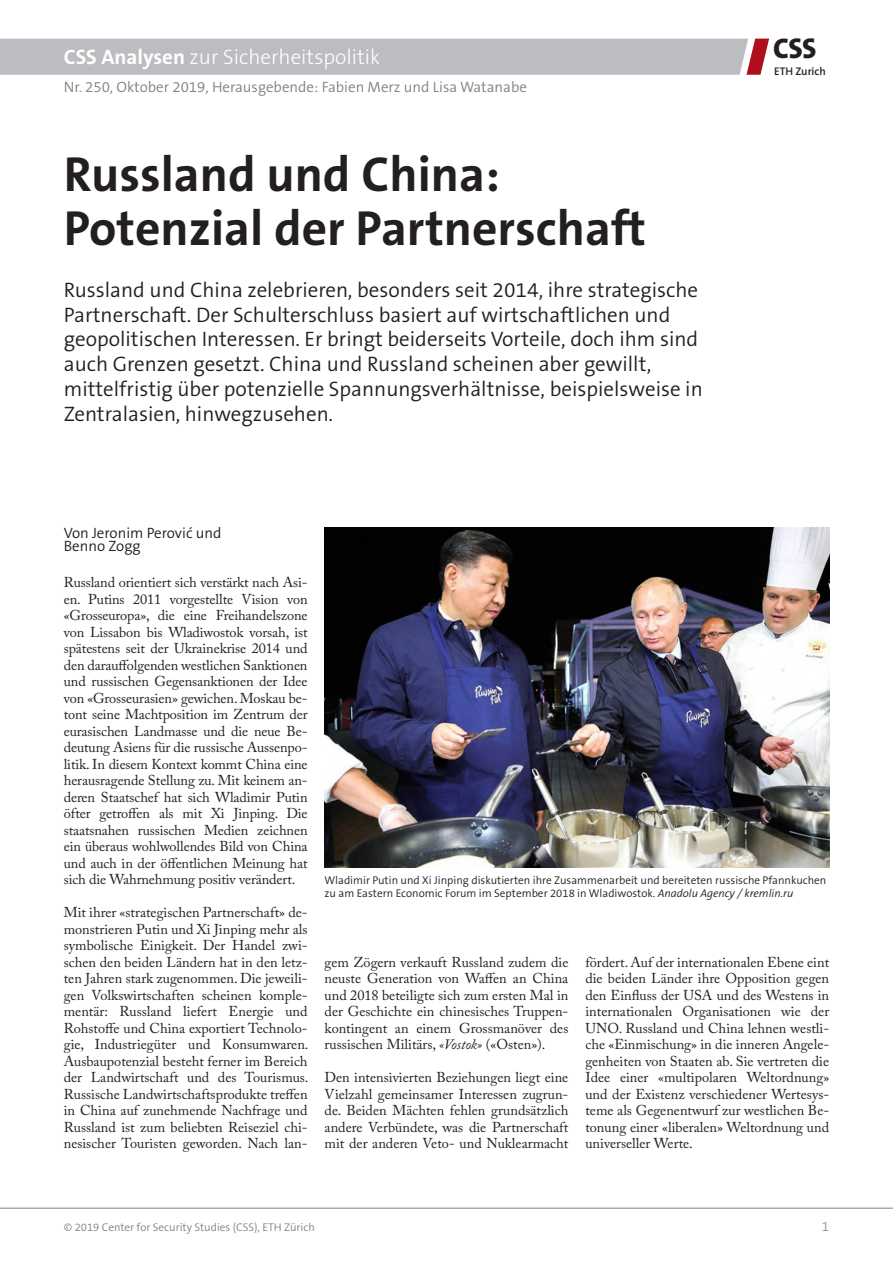
<style>
.page{position:relative;width:893px;height:1263px;background:#fff}
.page>*{position:absolute;margin:0;border:0;box-sizing:border-box;transform-origin:0 0}
.Titel_de{font:700 49.5px/54px "The Sans B W7";color:#231f20}
.t1{font:800 28.65px "The Sans";color:#231f20}
.Lead_de{font:300 21px/24.8px "The Sans B W4";color:#231f20}
.t2{font:300 21px "The Sans B W3";color:#fff}
.t3{font:300 15px "The Sans B W4";color:#808285}
.t4{font:300 15px/13.8px "The Sans B W4";color:#231f20}
.Text_de{font:14.25px/16.5px "Adobe Caslon Pro";color:#231f20;text-align:justify}
.t5{font:300 13.5px "The Sans B W3";color:#808285}
.Bildlegende_de{font:300 11.25px/13.2px "The Sans B W4";color:#231f20}
.t6{font:300 11.25px "The Sans B W4";color:#808285}
.t7{font:600 11.1px "The Sans";color:#231f20}
.s1{font-family:"The Sans B W7";font-weight:700}
.s2{font-style:italic}
</style>
<div class="page">
<hr style="left:0;top:1208px;width:893px;height:1px;background:#808285">
<div style="left:0;top:39px;width:769px;height:36px;background:#bcbdc0"></div>
<img style="left:325px;top:527px;width:504px;height:341px">
<h3 class="t2" style="left:64px;top:44px;width:318px"><span class="s1">CSS Analysen</span> zur Sicherheitspolitik</h3>
<p class="t3" style="left:64px;top:77px;width:465px">Nr. 250, Oktober 2019, Herausgebende: Fabien Merz und Lisa Watanabe</p>
<p class="Titel_de" style="left:64px;top:148px;width:584px">Russland und China:<br>Potenzial der Partnerschaft</p>
<p class="Lead_de" style="left:64px;top:277px;width:640px">Russland und China zelebrieren, besonders seit 2014, ihre strategische Partnerschaft. Der Schulterschluss basiert auf wirtschaftlichen und geopolitischen Interessen. Er bringt beiderseits Vorteile, doch ihm sind auch Grenzen gesetzt. China und Russland scheinen aber gewillt, mittelfristig über potenzielle Spannungsverhältnisse, beispielsweise in Zentralasien, hinwegzusehen.</p>
<h2 class="t1" style="left:773px;top:24px;width:45px">CSS</h2>
<p class="t7" style="left:774px;top:62px;width:53px">ETH Zurich</p>
<p class="t4" style="left:64px;top:526px;width:159px">Von Jeronim Perović und<br>Benno Zogg</p>
<p class="Text_de" style="left:64px;top:574px;width:245px">Russland orientiert sich verstärkt nach Asi&shy;en. Putins 2011 vorgestellte Vision von «Grosseuropa», die eine Freihandelszone von Lissabon bis Wladiwostok vorsah, ist spätestens seit der Ukrainekrise 2014 und den darauffolgenden westlichen Sanktionen und russischen Gegensanktionen der Idee von «Grosseurasien» gewichen. Moskau be&shy;tont seine Machtposition im Zentrum der eurasischen Landmasse und die neue Be&shy;deutung Asiens für die russische Aussenpo&shy;litik. In diesem Kontext kommt China eine herausragende Stellung zu. Mit keinem an&shy;deren Staatschef hat sich Wladimir Putin öfter getroffen als mit Xi Jinping. Die staatsnahen russischen Medien zeichnen ein überaus wohlwollendes Bild von China und auch in der öffentlichen Meinung hat sich die Wahrnehmung positiv verändert.</p>
<p class="Text_de" style="left:64px;top:904px;width:246px">Mit ihrer «strategischen Partnerschaft» de&shy;monstrieren Putin und Xi Jinping mehr als symbolische Einigkeit. Der Handel zwi&shy;schen den beiden Ländern hat in den letz&shy;ten Jahren stark zugenommen. Die jeweili&shy;gen Volkswirtschaften scheinen komple&shy;mentär: Russland liefert Energie und Rohstoffe und China exportiert Technolo&shy;gie, Industriegüter und Konsumwaren.<br>Ausbaupotenzial besteht ferner im Bereich der Landwirtschaft und des Tourismus.<br>Russische Landwirtschaftsprodukte treffen in China auf zunehmende Nachfrage und Russland ist zum beliebten Reiseziel chi&shy;nesischer Touristen geworden. Nach lan-</p>
<p class="Bildlegende_de" style="left:325px;top:874px;width:503px">Wladimir Putin und Xi Jinping diskutierten ihre Zusammenarbeit und bereiteten russische Pfannkuchen zu am Eastern Economic Forum im September 2018 in Wladiwostok. <span class="s2">Anadolu Agency / kremlin.ru</span></p>
<p class="Text_de" style="left:325px;top:953px;width:245px">gem Zögern verkauft Russland zudem die neuste Generation von Waffen an China und 2018 beteiligte sich zum ersten Mal in der Geschichte ein chinesisches Truppen&shy;kontingent an einem Grossmanöver des russischen Militärs, <span class="s2">«Vostok»</span> («Osten»).</p>
<p class="Text_de" style="left:325px;top:1069px;width:245px">Den intensivierten Beziehungen liegt eine Vielzahl gemeinsamer Interessen zugrun&shy;de. Beiden Mächten fehlen grundsätzlich andere Verbündete, was die Partnerschaft mit der anderen Veto- und Nuklearmacht</p>
<p class="Text_de" style="left:585px;top:953px;width:245px">fördert. Auf der internationalen Ebene eint die beiden Länder ihre Opposition gegen den Einfluss der USA und des Westens in internationalen Organisationen wie der UNO. Russland und China lehnen westli&shy;che «Einmischung» in die inneren Angele&shy;genheiten von Staaten ab. Sie vertreten die Idee einer «multipolaren Weltordnung» und der Existenz verschiedener Wertesys&shy;teme als Gegenentwurf zur westlichen Be&shy;tonung einer «liberalen» Weltordnung und universeller Werte.</p>
<p class="t6" style="left:64px;top:1220px;width:253px">© 2019 Center for Security Studies (CSS), ETH Zürich</p>
<p class="t5" style="left:822px;top:1217px;width:9px">1</p>
</div>
